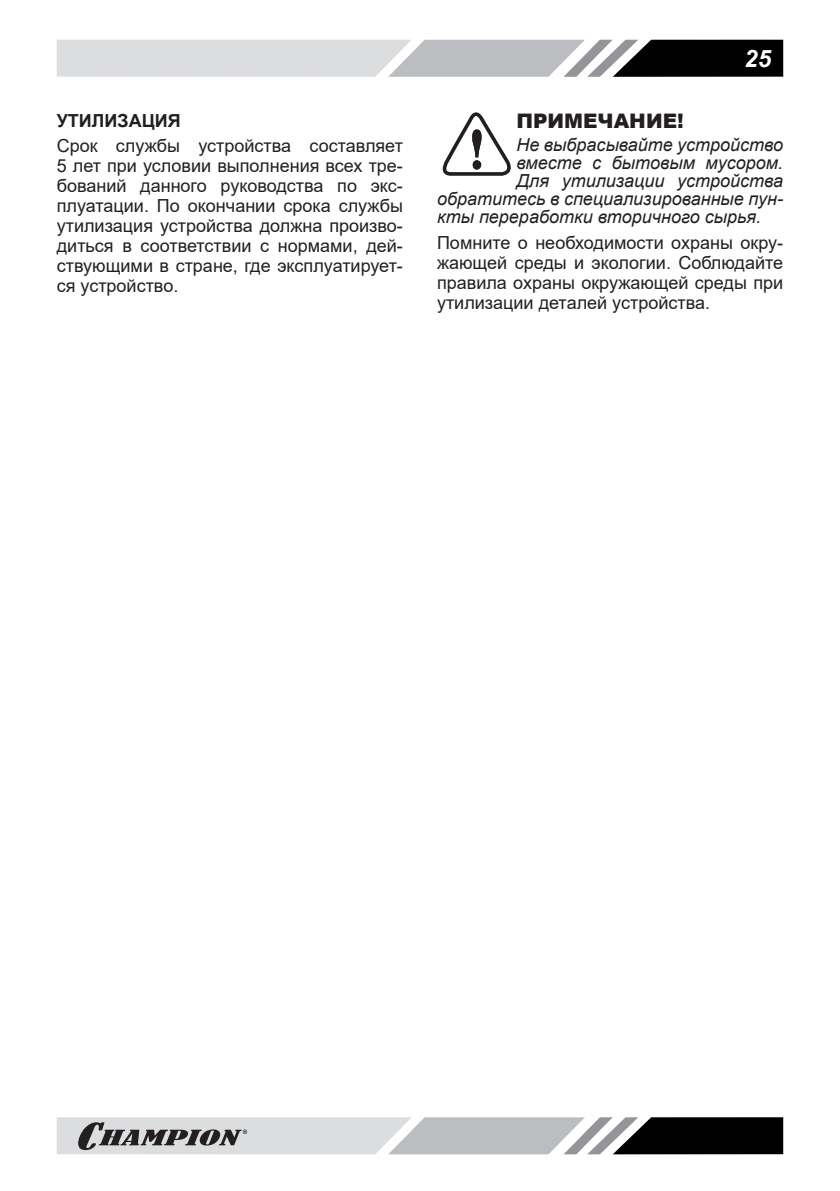
<style>
.page{position:relative;width:840px;height:1191px;background:#fff}
.page>*{position:absolute;margin:0;border:0;box-sizing:border-box;transform-origin:0 0}
.t1{font:italic 700 24px "Arial";color:#fff}
.t2{font:900 20px "Arial";color:#231f20}
.t3{font:18px/20px "Arial";color:#231f20;text-align:justify}
.t4{font:italic 18px "Arial";color:#231f20}
.t5{font:700 18px "Arial";color:#231f20}
</style>
<div class="page">
<svg style="left:57px;top:40px;width:725px;height:37px;background:#a7a8aa"></svg>
<svg style="left:57px;top:1117px;width:725px;height:37px;background:#9c9d9e"></svg>
<svg style="left:442px;top:112px;width:69px;height:64px"></svg>
<p class="t5" style="left:57px;top:107px;width:126px">УТИЛИЗАЦИЯ</p>
<p class="t3" style="left:57px;top:136px;width:347px">Срок службы устройства составляет 5 лет при условии выполнения всех тре&shy;бований данного руководства по экс&shy;плуатации. По окончании срока службы утилизация устройства должна произво&shy;диться в соответствии с нормами, дей&shy;ствующими в стране, где эксплуатирует&shy;ся устройство.</p>
<h1 class="t1" style="left:743px;top:42px;width:28px">25</h1>
<p class="t2" style="left:516px;top:106px;width:169px">ПРИМЕЧАНИЕ!</p>
<p class="t4" style="left:516px;top:133px;width:268px">Не выбрасывайте устройство</p>
<p class="t4" style="left:516px;top:151px;width:268px">вместе с бытовым мусором.</p>
<p class="t4" style="left:516px;top:169px;width:268px">Для утилизации устройства</p>
<p class="t4" style="left:437px;top:187px;width:347px">обратитесь в специализированные пун-</p>
<p class="t4" style="left:437px;top:205px;width:325px">кты переработки вторичного сырья.</p>
<p class="t3" style="left:437px;top:233px;width:347px">Помните о необходимости охраны окру&shy;жающей среды и экологии. Соблюдайте правила охраны окружающей среды при утилизации деталей устройства.</p>
</div>
